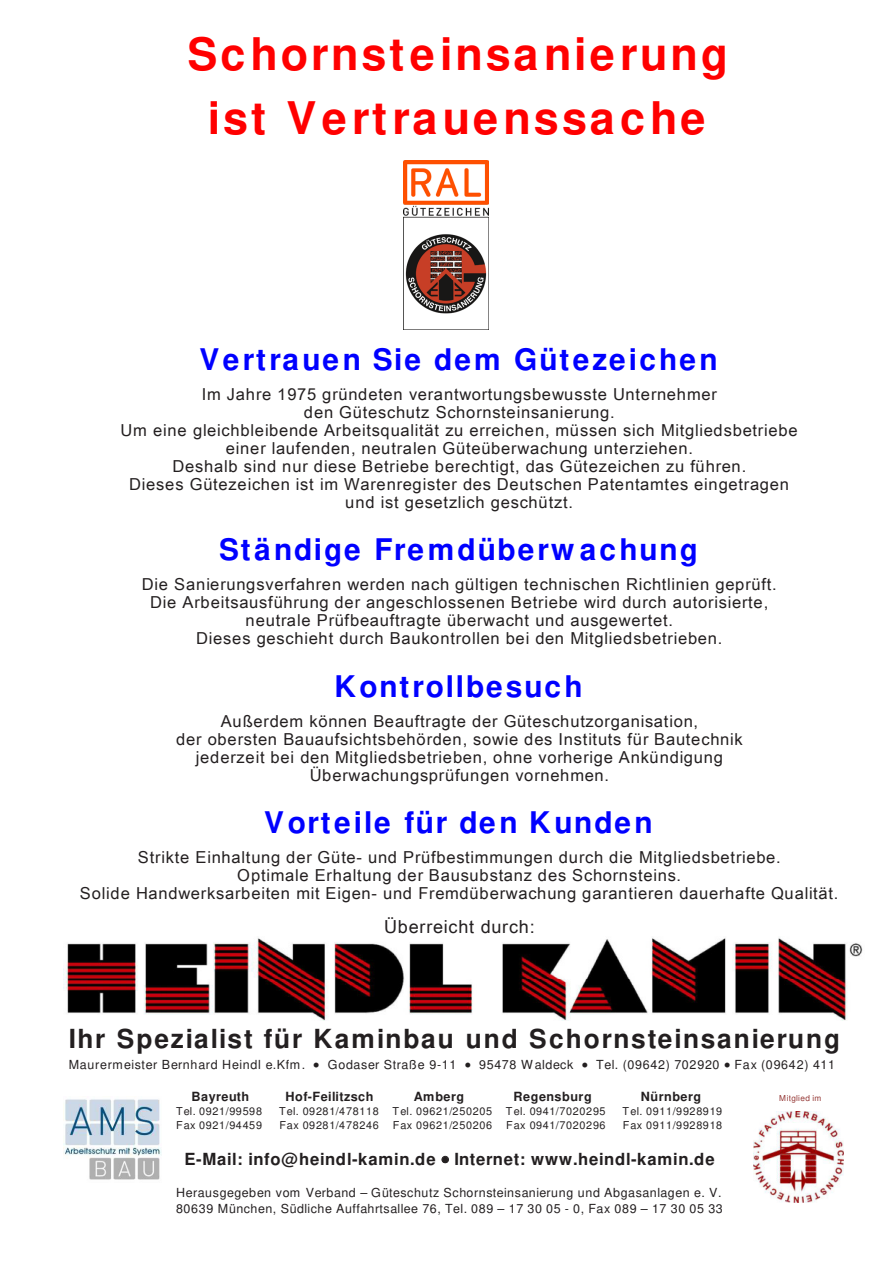
<style>
.page{position:relative;width:893px;height:1263px;background:#fff}
.page>*{position:absolute;margin:0;border:0;box-sizing:border-box;transform-origin:0 0}
.t1{font:700 45px/63.3px "Helvetica";letter-spacing:.065em;color:#f00;text-align:center}
.t2{font:700 29.85px "Helvetica";letter-spacing:.065em;color:#00f}
.t3{font:700 29.85px "Helvetica";letter-spacing:.09em;color:#00f}
.t4{font:700 26.25px "Helvetica";letter-spacing:.075em;color:#231f20}
.t5{font:18px "Arial Unicode MS";letter-spacing:.045em;color:#231f20}
.t6{font:700 16.65px "Helvetica";letter-spacing:.035em;color:#231f20}
.t7{font:16.5px/18px "Arial Unicode MS";letter-spacing:.05em;color:#231f20;text-align:center}
.t8{font:700 12.6px "Helvetica";letter-spacing:.04em;color:#231f20}
.t9{font:12.45px/15.5px "Helvetica";letter-spacing:.05em;color:#231f20}
.t10{font:10.8px "Helvetica";letter-spacing:.04em;color:#231f20}
.t11{font:10.8px "Helvetica";letter-spacing:.075em;color:#231f20}
.t12{font:8.25px "Helvetica";letter-spacing:.04em;color:#943634}
</style>
<div class="page">
<img style="left:754px;top:1112px;width:90px;height:90px">
<img style="left:64px;top:938px;width:799px;height:83px">
<img style="left:64px;top:1099px;width:97px;height:81px">
<img style="left:404px;top:161px;width:84px;height:153px">
<p class="t1" style="left:188px;top:27px;width:542px">Schornsteinsanierung ist Vertrauenssache</p>
<p class="t3" style="left:199px;top:348px;width:520px">Vertrauen Sie dem Gütezeichen</p>
<p class="t7" style="left:121px;top:385px;width:678px">Im Jahre 1975 gründeten verantwortungsbewusste Unternehmer<br>den Güteschutz Schornsteinsanierung.<br>Um eine gleichbleibende Arbeitsqualität zu erreichen, müssen sich Mitgliedsbetriebe einer laufenden, neutralen Güteüberwachung unterziehen.<br>Deshalb sind nur diese Betriebe berechtigt, das Gütezeichen zu führen.<br>Dieses Gütezeichen ist im Warenregister des Deutschen Patentamtes eingetragen und ist gesetzlich geschützt.</p>
<p class="t2" style="left:219px;top:538px;width:480px">Ständige Fremdüberwachung</p>
<p class="t7" style="left:142px;top:575px;width:636px">Die Sanierungsverfahren werden nach gültigen technischen Richtlinien geprüft.<br>Die Arbeitsausführung der angeschlossenen Betriebe wird durch autorisierte, neutrale Prüfbeauftragte überwacht und ausgewertet.<br>Dieses geschieht durch Baukontrollen bei den Mitgliedsbetrieben.</p>
<p class="t2" style="left:334px;top:675px;width:250px">Kontrollbesuch</p>
<p class="t7" style="left:176px;top:712px;width:568px">Außerdem können Beauftragte der Güteschutzorganisation,<br>der obersten Bauaufsichtsbehörden, sowie des Instituts für Bautechnik jederzeit bei den Mitgliedsbetrieben, ohne vorherige Ankündigung Überwachungsprüfungen vornehmen.</p>
<p class="t2" style="left:264px;top:811px;width:390px">Vorteile für den Kunden</p>
<p class="t7" style="left:80px;top:848px;width:760px">Strikte Einhaltung der Güte- und Prüfbestimmungen durch die Mitgliedsbetriebe.<br>Optimale Erhaltung der Bausubstanz des Schornsteins.<br>Solide Handwerksarbeiten mit Eigen- und Fremdüberwachung garantieren dauerhafte Qualität.</p>
<p class="t5" style="left:384px;top:914px;width:152px">Überreicht durch:</p>
<p class="t4" style="left:69px;top:1029px;width:773px">Ihr Spezialist für Kaminbau und Schornsteinsanierung</p>
<p class="t9" style="left:69px;top:1058px;width:768px">Maurermeister Bernhard Heindl e.Kfm. • Godaser Straße 9-11 • 95478 Waldeck • Tel. (09642) 702920 • Fax (09642) 411</p>
<p class="t8" style="left:192px;top:1091px;width:59px">Bayreuth</p>
<p class="t8" style="left:286px;top:1091px;width:90px">Hof-Feilitzsch</p>
<p class="t8" style="left:414px;top:1091px;width:52px">Amberg</p>
<p class="t8" style="left:513px;top:1091px;width:80px">Regensburg</p>
<p class="t8" style="left:641px;top:1091px;width:62px">Nürnberg</p>
<p class="t12" style="left:779px;top:1094px;width:44px">Mitglied im</p>
<p class="t10" style="left:176px;top:1107px;width:87px">Tel. 0921/99598</p>
<p class="t11" style="left:279px;top:1107px;width:101px">Tel. 09281/478118</p>
<p class="t10" style="left:392px;top:1107px;width:101px">Tel. 09621/250205</p>
<p class="t10" style="left:506px;top:1107px;width:101px">Tel. 0941/7020295</p>
<p class="t10" style="left:623px;top:1107px;width:101px">Tel. 0911/9928919</p>
<p class="t10" style="left:176px;top:1121px;width:87px">Fax 0921/94459</p>
<p class="t11" style="left:279px;top:1121px;width:101px">Fax 09281/478246</p>
<p class="t10" style="left:393px;top:1121px;width:101px">Fax 09621/250206</p>
<p class="t10" style="left:506px;top:1121px;width:101px">Fax 0941/7020296</p>
<p class="t10" style="left:623px;top:1121px;width:101px">Fax 0911/9928918</p>
<p class="t6" style="left:184px;top:1152px;width:532px">E-Mail: info@heindl-kamin.de • Internet: www.heindl-kamin.de</p>
<p class="t9" style="left:176px;top:1186px;width:548px">Herausgegeben vom Verband – Güteschutz Schornsteinsanierung und Abgasanlagen e. V.<br>80639 München, Südliche Auffahrtsallee 76, Tel. 089 – 17 30 05 - 0, Fax 089 – 17 30 05 33</p>
</div>
